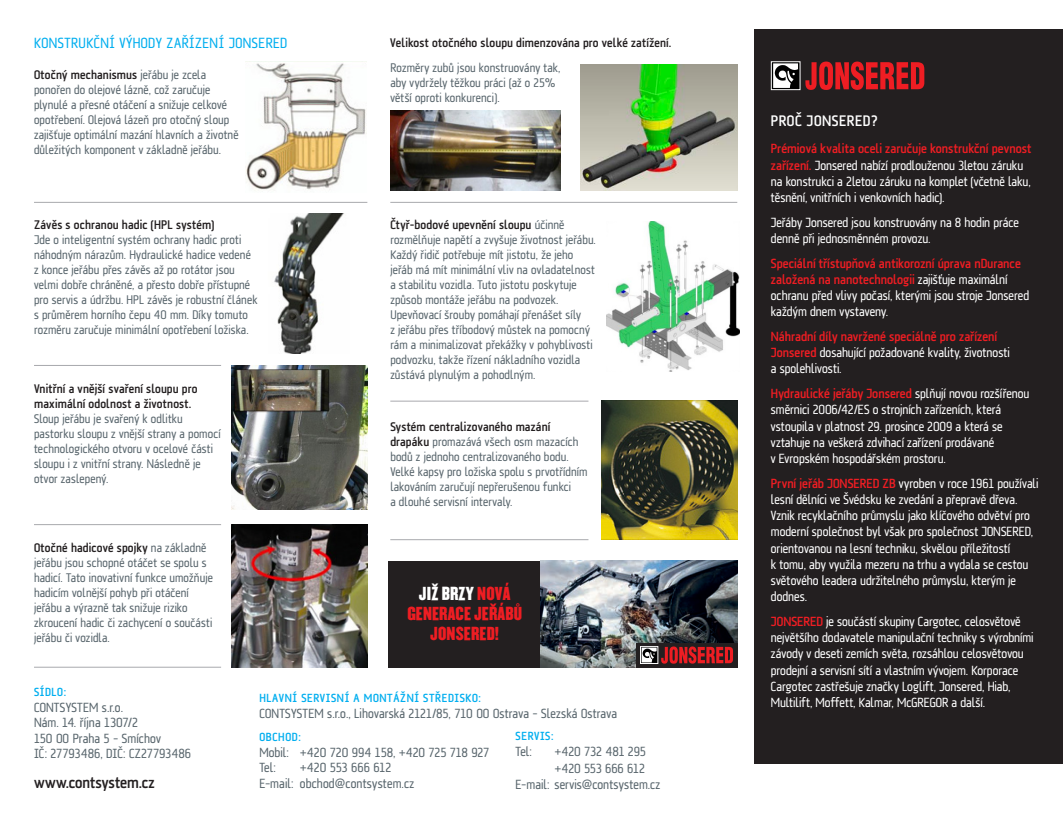
<style>
.page{position:relative;width:1063px;height:830px;background:#fff}
.page>*{position:absolute;margin:0;border:0;box-sizing:border-box;transform-origin:0 0}
.t1{font:16.5px/19.8px "jampion 2";letter-spacing:.01em;color:#ee1d23;text-align:center}
.t2{font:500 16.5px "AF Klampenborg";color:#231f20}
.t3{font:500 15.6px "AF Klampenborg";letter-spacing:.03em;color:#fff}
.t4{font:15px "AF Klampenborg";letter-spacing:.03em;color:#00aeef}
.t5{font:13.5px/16.2px "AF Klampenborg";color:#fff}
.t6{font:13.5px/15.5px "AF Klampenborg";letter-spacing:.005em;color:#5a676e}
.t7{font:12.75px/15px "AF Klampenborg";letter-spacing:.01em;color:#5a676e}
.t8{font:500 12.75px/15px "AF Klampenborg";letter-spacing:.01em;color:#231f20}
.t9{font:500 12px "AF Klampenborg";letter-spacing:.05em;color:#00aeef}
.s1{font-weight:500;color:#231f20}
.s2{color:#fff}
.s3{font-weight:500;color:#ee1d23}
</style>
<div class="page">
<img style="left:232px;top:365px;width:136px;height:144px">
<hr style="left:390px;top:202px;width:347px;height:1px;background:#a8a9ad">
<hr style="left:34px;top:202px;width:333px;height:1px;background:#a8a9ad">
<hr style="left:390px;top:400px;width:198px;height:1px;background:#a8a9ad">
<hr style="left:390px;top:539px;width:198px;height:1px;background:#a8a9ad">
<hr style="left:34px;top:524px;width:187px;height:1px;background:#a8a9ad">
<hr style="left:34px;top:365px;width:187px;height:1px;background:#a8a9ad">
<hr style="left:34px;top:666px;width:187px;height:1px;background:#a8a9ad">
<img style="left:390px;top:110px;width:171px;height:80px">
<img style="left:581px;top:64px;width:156px;height:126px">
<div style="left:754px;top:29px;width:309px;height:734px;background:#231f20"></div>
<img style="left:606px;top:221px;width:133px;height:150px">
<img style="left:601px;top:401px;width:136px;height:138px">
<img style="left:274px;top:213px;width:70px;height:140px">
<div style="left:771px;top:61px;width:29px;height:29px;border:1px solid #fff"></div>
<svg style="left:773px;top:63px;width:25px;height:25px"></svg>
<svg style="left:805px;top:61px;width:119px;height:29px"></svg>
<div style="left:389px;top:560px;width:152px;height:107px;background:#231f20"></div>
<img style="left:540px;top:560px;width:197px;height:107px">
<div style="left:636px;top:642px;width:101px;height:25px;background:#231f20"></div>
<div style="left:640px;top:646px;width:18px;height:17px;border:1px solid #fff"></div>
<svg style="left:642px;top:646px;width:91px;height:17px"></svg>
<img style="left:245px;top:63px;width:121px;height:127px">
<img style="left:232px;top:524px;width:136px;height:142px">
<p class="t4" style="left:34px;top:35px;width:255px">KONSTRUKČNÍ VÝHODY ZAŘÍZENÍ JONSERED</p>
<p class="t7" style="left:34px;top:67px;width:206px"><span class="s1">Otočný mechanismus</span> jeřábu je zcela ponořen do olejové lázně, což zaručuje plynulé a přesné otáčení a snižuje celkové opotřebení. Olejová lázeň pro otočný sloup zajišťuje optimální mazání hlavních a životně důležitých komponent v základně jeřábu.</p>
<p class="t8" style="left:34px;top:216px;width:182px">Závěs s ochranou hadic (HPL systém)</p>
<p class="t7" style="left:34px;top:231px;width:225px">Jde o inteligentní systém ochrany hadic proti náhodným nárazům. Hydraulické hadice vedené z konce jeřábu přes závěs až po rotátor jsou velmi dobře chráněné, a přesto dobře přístupné pro servis a údržbu. HPL závěs je robustní článek s průměrem horního čepu 40 mm. Díky tomuto rozměru zaručuje minimální opotřebení ložiska.</p>
<p class="t8" style="left:34px;top:380px;width:165px">Vnitřní a vnější svaření sloupu pro maximální odolnost a životnost.</p>
<p class="t7" style="left:34px;top:411px;width:188px">Sloup jeřábu je svařený k odlitku pastorku sloupu z vnější strany a pomocí technologického otvoru v ocelové části sloupu i z vnitřní strany. Následně je otvor zaslepený.</p>
<p class="t7" style="left:34px;top:539px;width:180px"><span class="s1">Otočné hadicové spojky</span> na základně jeřábu jsou schopné otáčet se spolu s hadicí. Tato inovativní funkce umožňuje hadicím volnější pohyb při otáčení jeřábu a výrazně tak snižuje riziko zkroucení hadic či zachycení o součásti jeřábu či vozidla.</p>
<p class="t8" style="left:390px;top:35px;width:283px">Velikost otočného sloupu dimenzována pro velké zatížení.</p>
<p class="t7" style="left:390px;top:60px;width:172px">Rozměry zubů jsou konstruovány tak, aby vydržely těžkou práci (až o 25% větší oproti konkurenci).</p>
<p class="t7" style="left:390px;top:216px;width:207px"><span class="s1">Čtyř-bodové upevnění sloupu</span> účinně rozmělňuje napětí a zvyšuje životnost jeřábu.<br>Každý řidič potřebuje mít jistotu, že jeho jeřáb má mít minimální vliv na ovladatelnost a stabilitu vozidla. Tuto jistotu poskytuje způsob montáže jeřábu na podvozek.<br>Upevňovací šrouby pomáhají přenášet síly<br>z jeřábu přes tříbodový můstek na pomocný rám a minimalizovat překážky v pohyblivosti podvozku, takže řízení nákladního vozidla zůstává plynulým a pohodlným.</p>
<p class="t7" style="left:390px;top:418px;width:199px"><span class="s1">Systém centralizovaného mazání drapáku</span> promazává všech osm mazacích bodů z jednoho centralizovaného bodu.<br>Velké kapsy pro ložiska spolu s prvotřídním lakováním zaručují nepřerušenou funkci<br>a dlouhé servisní intervaly.</p>
<p class="t1" style="left:407px;top:584px;width:116px"><span class="s2">JIŽ BRZY</span> NOVÁ<br>GENERACE JEŘÁBŮ<br>JONSERED!</p>
<p class="t9" style="left:34px;top:684px;width:34px">SÍDLO:</p>
<p class="t6" style="left:34px;top:698px;width:159px">CONTSYSTEM s.r.o.<br>Nám. 14. října 1307/2<br>150 00 Praha 5 – Smíchov<br>IČ: 27793486, DIČ: CZ27793486</p>
<p class="t2" style="left:34px;top:772px;width:122px">www.contsystem.cz</p>
<p class="t9" style="left:259px;top:691px;width:223px">HLAVNÍ SERVISNÍ A MONTÁŽNÍ STŘEDISKO:</p>
<p class="t6" style="left:259px;top:705px;width:359px">CONTSYSTEM s.r.o., Lihovarská 2121/85, 710 00 Ostrava – Slezská Ostrava</p>
<p class="t9" style="left:516px;top:728px;width:40px">SERVIS:</p>
<p class="t6" style="left:516px;top:743px;width:18px">Tel:</p>
<p class="t6" style="left:555px;top:743px;width:93px">+420 732 481 295</p>
<p class="t6" style="left:555px;top:759px;width:92px">+420 553 666 612</p>
<p class="t6" style="left:516px;top:776px;width:146px">E-mail: servis@contsystem.cz</p>
<p class="t9" style="left:259px;top:729px;width:43px">OBCHOD:</p>
<p class="t6" style="left:259px;top:744px;width:232px">Mobil: +420 720 994 158, +420 725 718 927<br>Tel:</p>
<p class="t6" style="left:259px;top:759px;width:156px;text-indent:40px">+420 553 666 612<br>E-mail: obchod@contsystem.cz</p>
<p class="t3" style="left:771px;top:112px;width:109px">PROČ JONSERED?</p>
<p class="t5" style="left:771px;top:140px;width:262px"><span class="s3">Prémiová kvalita oceli zaručuje konstrukční pevnost zařízení.</span> Jonsered nabízí prodlouženou 3letou záruku na konstrukci a 2letou záruku na komplet (včetně laku, těsnění, vnitřních i venkovních hadic).</p>
<p class="t5" style="left:771px;top:214px;width:250px">Jeřáby Jonsered jsou konstruovány na 8 hodin práce denně při jednosměnném provozu.</p>
<p class="t5" style="left:771px;top:255px;width:260px"><span class="s3">Speciální třístupňová antikorozní úprava nDurance založená na nanotechnologii</span> zajišťuje maximální ochranu před vlivy počasí, kterými jsou stroje Jonsered každým dnem vystaveny.</p>
<p class="t5" style="left:771px;top:328px;width:240px"><span class="s3">Náhradní díly navržené speciálně pro zařízení<br>Jonsered</span> dosahující požadované kvality, životnosti a spolehlivosti.</p>
<p class="t5" style="left:771px;top:385px;width:260px"><span class="s3">Hydraulické jeřáby Jonsered</span> splňují novou rozšířenou směrnici 2006/42/ES o strojních zařízeních, která vstoupila v platnost 29. prosince 2009 a která se vztahuje na veškerá zdvihací zařízení prodávané<br>v Evropském hospodářském prostoru.</p>
<p class="t5" style="left:771px;top:475px;width:269px"><span class="s3">První jeřáb JONSERED ZB</span> vyroben v roce 1961 používali lesní dělníci ve Švédsku ke zvedání a přepravě dřeva.<br>Vznik recyklačního průmyslu jako klíčového odvětví pro moderní společnost byl však pro společnost JONSERED, orientovanou na lesní techniku, skvělou příležitostí<br>k tomu, aby využila mezeru na trhu a vydala se cestou světového leadera udržitelného průmyslu, kterým je dodnes.</p>
<p class="t5" style="left:771px;top:613px;width:264px"><span class="s3">JONSERED</span> je součástí skupiny Cargotec, celosvětově největšího dodavatele manipulační techniky s výrobními závody v deseti zemích světa, rozsáhlou celosvětovou prodejní a servisní sítí a vlastním vývojem. Korporace Cargotec zastřešuje značky Loglift, Jonsered, Hiab, Multilift, Moffett, Kalmar, McGREGOR a další.</p>
</div>
